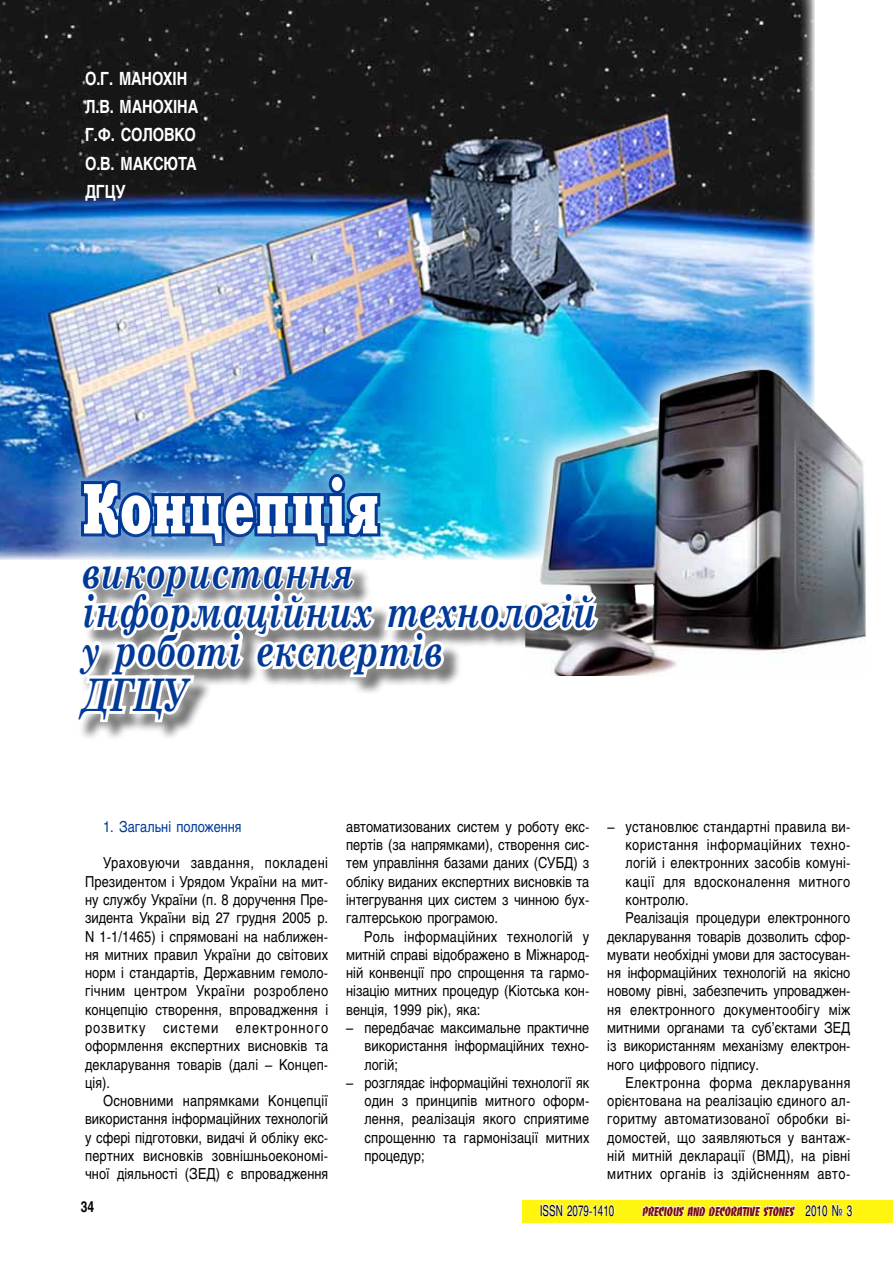
<style>
.page{position:relative;width:893px;height:1263px;background:#fff}
.page>*{position:absolute;margin:0;border:0;box-sizing:border-box;transform-origin:0 0}
.t1{font:70.5px "Xenia C";letter-spacing:.01em;color:#fff;scale:.75 1}
.t2{font:italic 700 45px/39px "Century Schoolbook";letter-spacing:.01em;color:#003997;scale:.75 1}
.t3{font:700 18px/28.2px "Helios";letter-spacing:-.01em;color:#fff;scale:.81 1}
.t4{font:15px/18.3px "Helios";letter-spacing:.01em;color:#000;text-align:justify;scale:.85 1}
.t5{font:15px "Helios";letter-spacing:.035em;color:#000;scale:.85 1}
.t6{font:15px "Helios";letter-spacing:.03em;color:#000;scale:.85 1}
.t7{font:15px "Helios";color:#003997;scale:.85 1}
.t8{font:15px "Helios";letter-spacing:.01em;color:#000;scale:.65 1}
.t9{font:700 15px "Helios";color:#000;scale:.8 1}
.t10{font:13.5px "Banco Heavy C";color:#780b0f;scale:.8 1}
.s1{font-family:"Helios";font-size:15px;color:#000}
</style>
<div class="page">
<div style="left:522px;top:1200px;width:371px;height:23px;background:#fff50f"></div>
<svg style="left:642px;top:1205px;width:154px;height:11px"></svg>
<svg style="left:805px;top:1204px;width:48px;height:12px"></svg>
<svg style="left:541px;top:1204px;width:74px;height:12px"></svg>
<img style="left:0;top:0;width:815px;height:560px">
<svg style="left:493px;top:338px;width:373px;height:299px"></svg>
<img style="left:525px;top:370px;width:340px;height:306px">
<div style="left:48px;top:440px;width:366px;height:140px;background:#fff;opacity:.75"></div>
<div style="left:41px;top:531px;width:591px;height:224px;background:#fff;opacity:.75"></div>
<img style="left:63px;top:471px;width:539px;height:255px">
<p class="t3" style="left:85px;top:64px;width:141px">О.Г. МАНОХІН<br>Л.В. МАНОХІНА<br>Г.Ф. СОЛОВКО<br>О.В. МАКС</p>
<p class="t3" style="left:164px;top:149px;width:31px">ЮТА</p>
<p class="t3" style="left:85px;top:177px;width:52px">ДГ ЦУ</p>
<h1 class="t1" style="left:82px;top:464px;width:398px">Концепція</h1>
<h2 class="t2" style="left:82px;top:550px;width:687px">використання інформаційних технологій у роботі експертів</h2>
<h2 class="t2" style="left:82px;top:673px;width:141px">ДГЦУ</h2>
<p class="t7" style="left:103px;top:817px;width:164px">1. Загальні положення</p>
<p class="t4" style="left:85px;top:854px;width:288px;text-indent:18px">Ураховуючи завдання, покладені Президентом і Урядом України на мит&shy;ну службу України (п. 8 доручення Пре&shy;зидента України від 27 грудня 2005 р.<br>N 1-1/1465) і спрямовані на наближен&shy;ня митних правил України до світових норм і стандартів, Державним гемоло&shy;гічним центром України розроблено концепцію створення, впровадження і розвитку системи електронного оформлення експертних висновків та декларування товарів (далі – Концеп&shy;ція).</p>
<p class="t4" style="left:85px;top:1091px;width:288px;text-indent:18px">Основними напрямками Концепції використання інформаційних технологій у сфері підготовки, видачі й обліку екс&shy;пертних висновків зовнішньоекономі&shy;чної діяльності (ЗЕД) є впровадження</p>
<p class="t4" style="left:346px;top:817px;width:288px">автоматизованих систем у роботу екс&shy;пертів (за напрямками), створення сис&shy;тем управління базами даних (СУБД) з обліку виданих експертних висновків та інтегрування цих систем з чинною бух&shy;галтерською програмою.</p>
<p class="t4" style="left:346px;top:927px;width:288px;text-indent:18px">Роль інформаційних технологій у митній справі відображено в Міжнарод&shy;ній конвенції про спрощення та гармо&shy;нізацію митних процедур (Кіотська кон&shy;венція, 1999 рік), яка:</p>
<p class="t4" style="left:364px;top:1018px;width:266px;text-indent:-18px">– передбачає максимальне практичне використання інформаційних техно&shy;логій;</p>
<p class="t4" style="left:364px;top:1073px;width:266px;text-indent:-18px">– розглядає інформаційні технології як один з принципів митного оформ&shy;лення, реалізація якого сприятиме спрощенню та гармонізації митних процедур;</p>
<p class="t4" style="left:607px;top:817px;width:288px">– установлює стандартні правила ви-</p>
<p class="t5" style="left:626px;top:836px;width:266px">користання інформаційних техно-</p>
<p class="t4" style="left:626px;top:854px;width:266px">логій і електронних засобів комуні-</p>
<p class="t5" style="left:626px;top:872px;width:266px">кації для вдосконалення митного</p>
<p class="t4" style="left:626px;top:890px;width:76px">контролю.</p>
<p class="t4" style="left:625px;top:909px;width:266px">Реалізація процедури електронного</p>
<p class="t4" style="left:607px;top:927px;width:288px">декларування товарів дозволить сфор-</p>
<p class="t4" style="left:607px;top:945px;width:288px">мувати необхідні умови для застосуван-</p>
<p class="t4" style="left:607px;top:963px;width:288px">ня інформаційних технологій на якісно</p>
<p class="t4" style="left:607px;top:982px;width:288px">новому рівні, забезпечить упроваджен-</p>
<p class="t4" style="left:607px;top:1000px;width:288px">ня електронного документообігу між</p>
<p class="t4" style="left:607px;top:1018px;width:288px">митними органами та суб’єктами ЗЕД</p>
<p class="t4" style="left:607px;top:1036px;width:286px">із використанням механізму електрон-</p>
<p class="t4" style="left:607px;top:1055px;width:180px">ного цифрового підпису.</p>
<p class="t5" style="left:625px;top:1073px;width:266px">Електронна форма декларування</p>
<p class="t4" style="left:607px;top:1091px;width:288px">орієнтована на реалізацію єдиного ал-</p>
<p class="t4" style="left:607px;top:1110px;width:288px">горитму автоматизованої обробки ві-</p>
<p class="t4" style="left:607px;top:1128px;width:288px">домостей, що заявляються у вантаж-</p>
<p class="t4" style="left:607px;top:1146px;width:288px">ній митній декларації (ВМД), на рівні</p>
<p class="t6" style="left:607px;top:1165px;width:287px">митних органів із здійсненням авто-</p>
<p class="t9" style="left:81px;top:1198px;width:18px">34</p>
<p class="t8" style="left:540px;top:1201px;width:116px">ISSN 2079-1410</p>
<p class="t10" style="left:642px;top:1203px;width:264px">PRECIOUS AND DECORATIVE STONES <span class="s1">2010 № 3</span></p>
</div>
